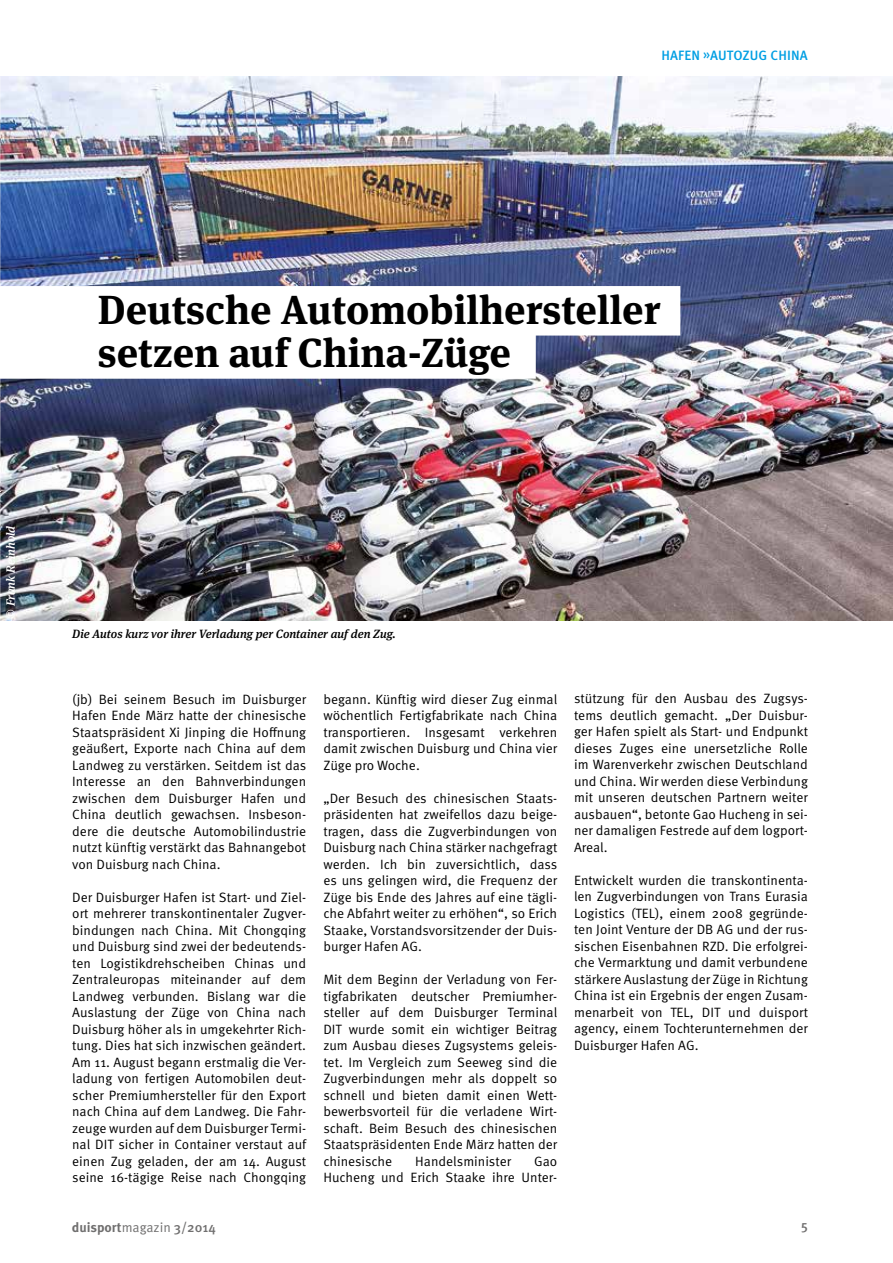
<style>
.page{position:relative;width:893px;height:1263px;background:#fff}
.page>*{position:absolute;margin:0;border:0;box-sizing:border-box;transform-origin:0 0}
.t1{font:700 40.5px/43.2px "Meta Serif Pro";color:#000}
.t2{font:13.5px/16.5px "Meta Pro";color:#000;text-align:justify}
.t3{font:700 13.5px "Meta Pro";color:#706f6f}
.t4{font:500 13.5px "Meta Pro";letter-spacing:.01em;color:#009fe3}
.t5{font:500 13.5px "Meta Pro";color:#706f6f}
.t6{font:italic 500 12px "Meta Serif Pro";color:#000}
.t7{font:italic 500 12px "Meta Serif Pro";color:#fff}
.s1{font-weight:400}
.s2{font-weight:500}
</style>
<div class="page">
<img style="left:0;top:77px;width:893px;height:544px">
<div style="left:0;top:286px;width:680px;height:50px;background:#fff"></div>
<div style="left:0;top:329px;width:536px;height:50px;background:#fff"></div>
<p class="t4" style="left:661px;top:47px;width:148px">HAFEN »AUTOZUG CHINA</p>
<h1 class="t1" style="left:98px;top:285px;width:564px">Deutsche Automobilhersteller setzen auf China-Züge</h1>
<p class="t7" style="left:1px;top:619px;width:95px;rotate:-90deg">© Frank Reinhold</p>
<p class="t6" style="left:72px;top:624px;width:325px">Die Autos kurz vor ihrer Verladung per Container auf den Zug.</p>
<p class="t2" style="left:72px;top:691px;width:236px">(jb) Bei seinem Besuch im Duisburger Hafen Ende März hatte der chinesische Staatspräsident Xi Jinping die Hoffnung geäußert, Exporte nach China auf dem Landweg zu verstärken. Seitdem ist das Interesse an den Bahnverbindungen zwischen dem Duisburger Hafen und China deutlich gewachsen. Insbeson&shy;dere die deutsche Automobilindustrie nutzt künftig verstärkt das Bahnangebot von Duisburg nach China.</p>
<p class="t2" style="left:72px;top:889px;width:235px">Der Duisburger Hafen ist Start- und Ziel&shy;ort mehrerer transkontinentaler Zugver&shy;bindungen nach China. Mit Chongqing und Duisburg sind zwei der bedeutends&shy;ten Logistikdrehscheiben Chinas und Zentraleuropas miteinander auf dem Landweg verbunden. Bislang war die Auslastung der Züge von China nach Duisburg höher als in umgekehrter Rich&shy;tung. Dies hat sich inzwischen geändert.<br>Am 11. August begann erstmalig die Ver&shy;ladung von fertigen Automobilen deut&shy;scher Premiumhersteller für den Export nach China auf dem Landweg. Die Fahr&shy;zeuge wurden auf dem Duisburger Termi&shy;nal DIT sicher in Container verstaut auf einen Zug geladen, der am 14. August seine 16-tägige Reise nach Chongqing</p>
<p class="t2" style="left:323px;top:691px;width:235px">begann. Künftig wird dieser Zug einmal wöchentlich Fertigfabrikate nach China transportieren. Insgesamt verkehren damit zwischen Duisburg und China vier Züge pro Woche.</p>
<p class="t2" style="left:323px;top:790px;width:236px">„Der Besuch des chinesischen Staats&shy;präsidenten hat zweifellos dazu beige&shy;tragen, dass die Zugverbindungen von Duisburg nach China stärker nachgefragt werden. Ich bin zuversichtlich, dass es uns gelingen wird, die Frequenz der Züge bis Ende des Jahres auf eine tägli&shy;che Abfahrt weiter zu erhöhen“, so Erich Staake, Vorstandsvorsitzender der Duis&shy;burger Hafen AG.</p>
<p class="t2" style="left:323px;top:971px;width:236px">Mit dem Beginn der Verladung von Fer&shy;tigfabrikaten deutscher Premiumher&shy;steller auf dem Duisburger Terminal DIT wurde somit ein wichtiger Beitrag zum Ausbau dieses Zugsystems geleis&shy;tet. Im Vergleich zum Seeweg sind die Zugverbindungen mehr als doppelt so schnell und bieten damit einen Wett&shy;bewerbsvorteil für die verladene Wirt&shy;schaft. Beim Besuch des chinesischen Staatspräsidenten Ende März hatten der chinesische</p>
<p class="t2" style="left:415px;top:1153px;width:97px">Handelsminister</p>
<p class="t2" style="left:323px;top:1153px;width:235px;text-align:right">Gao<br>Hucheng und Erich Staake ihre Unter-</p>
<p class="t2" style="left:574px;top:691px;width:236px">stützung für den Ausbau des Zugsys&shy;tems deutlich gemacht. „Der Duisbur&shy;ger Hafen spielt als Start- und Endpunkt dieses Zuges eine unersetzliche Rolle im Warenverkehr zwischen Deutschland und China. Wir werden diese Verbindung mit unseren deutschen Partnern weiter ausbauen“, betonte Gao Hucheng in sei&shy;ner damaligen Festrede auf dem logport-Areal.</p>
<p class="t2" style="left:574px;top:872px;width:236px">Entwickelt wurden die transkontinenta&shy;len Zugverbindungen von Trans Eurasia Logistics (TEL), einem 2008 gegründe&shy;ten Joint Venture der DB AG und der rus&shy;sischen Eisenbahnen RZD. Die erfolgrei&shy;che Vermarktung und damit verbundene stärkere Auslastung der Züge in Richtung China ist ein Ergebnis der engen Zusam&shy;menarbeit von TEL, DIT und duisport agency, einem Tochterunternehmen der Duisburger Hafen AG.</p>
<p class="t3" style="left:72px;top:1218px;width:145px">duisport<span class="s1">magazin</span> <span class="s2">3/2014</span></p>
<p class="t5" style="left:801px;top:1218px;width:8px">5</p>
</div>
